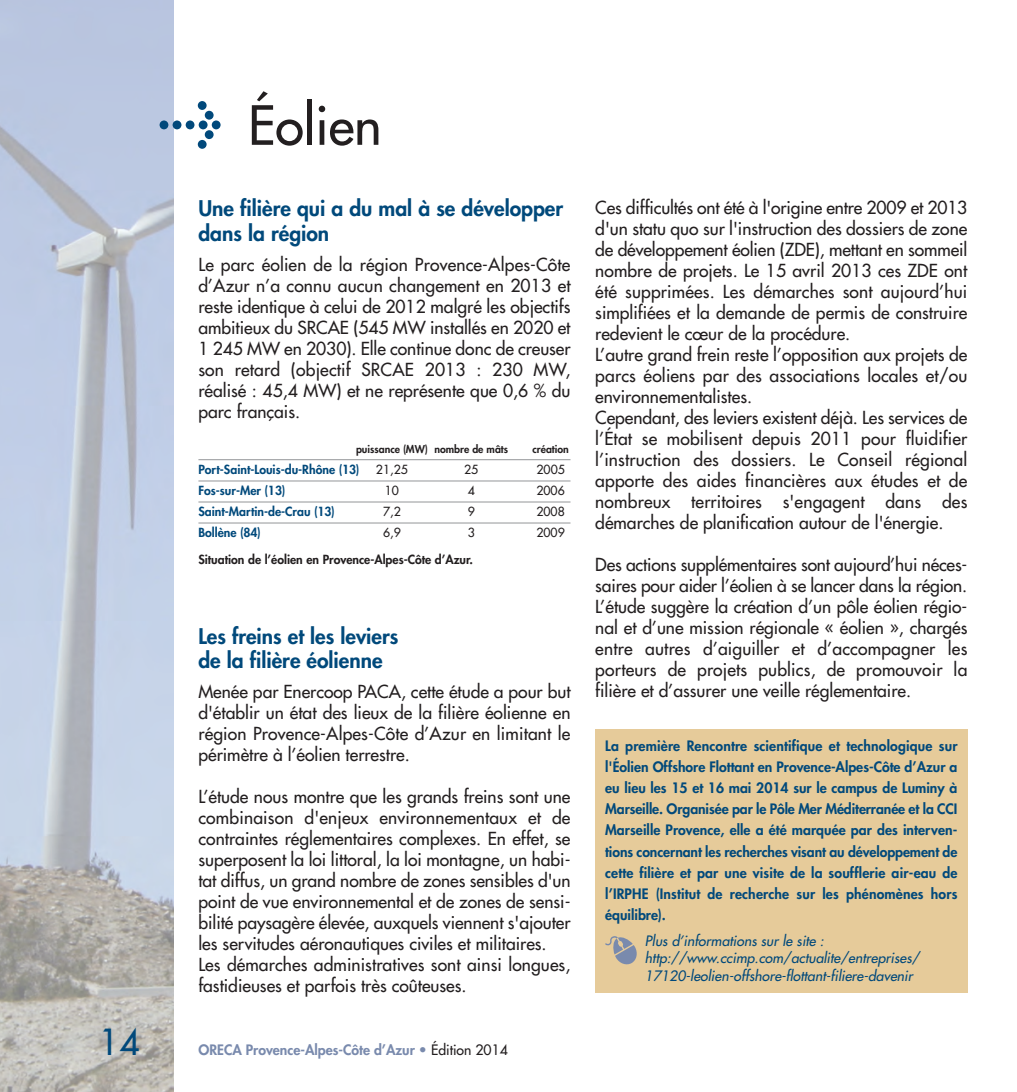
<style>
.page{position:relative;width:1017px;height:1092px;background:#fff}
.page>*{position:absolute;margin:0;border:0;box-sizing:border-box;transform-origin:0 0}
.t1{font:52.5px "Futura";color:#231f20}
.t2{font:35px "Futura";color:#01497b}
.t3{font:800 21px/24.5px "Futura";color:#01497b}
.t4{font:17.5px/21px "Futura";color:#231f20;text-align:justify}
.t5{font:800 14px/21px "Futura";letter-spacing:.01em;color:#01497b;text-align:justify}
.t6{font:italic 14px/17.5px "Futura";color:#01497b}
.t7{font:800 14px "Futura";color:#798aad}
.t8{font:800 12.25px "Futura";color:#01497b}
.t9{font:800 12.25px "Futura";color:#231f20}
.t10{font:12.25px "Futura";color:#231f20}
.t11{font:800 10.5px "Futura";color:#231f20}
.s1{font-family:"Meta Plus";font-weight:700;color:#01497b}
.s2{font-weight:400;color:#231f20}
</style>
<div class="page">
<img style="left:0;top:0;width:174px;height:1091px">
<hr style="left:198px;top:459px;width:372px;height:1px;background:#939598">
<hr style="left:198px;top:480px;width:372px;height:1px;background:#939598">
<hr style="left:198px;top:501px;width:372px;height:1px;background:#939598">
<hr style="left:198px;top:522px;width:372px;height:1px;background:#939598">
<div style="left:595px;top:729px;width:372px;height:263px;background:#e6cb9a"></div>
<svg style="left:605px;top:936px;width:32px;height:28px"></svg>
<h1 class="t1" style="left:157px;top:99px;width:226px"><span class="s1">&gt;</span> Éolien</h1>
<p class="t3" style="left:198px;top:198px;width:366px">Une filière qui a du mal à se développer dans la région</p>
<p class="t4" style="left:198px;top:255px;width:374px">Le parc éolien de la région Provence-Alpes-Côte d’Azur n’a connu aucun changement en 2013 et reste identique à celui de 2012 malgré les objectifs ambitieux du SRCAE (545 MW installés en 2020 et 1 245 MW en 2030). Elle continue donc de creuser son retard (objectif SRCAE 2013 : 230 MW, réalisé : 45,4 MW) et ne représente que 0,6 % du parc français.</p>
<p class="t11" style="left:356px;top:444px;width:154px">puissance (MW) nombre de mâts</p>
<p class="t11" style="left:532px;top:444px;width:38px">création</p>
<p class="t8" style="left:198px;top:463px;width:163px">Port-Saint-Louis-du-Rhône (13)</p>
<p class="t10" style="left:376px;top:463px;width:33px">21,25</p>
<p class="t10" style="left:464px;top:463px;width:16px">25</p>
<p class="t10" style="left:536px;top:463px;width:30px">2005</p>
<p class="t8" style="left:198px;top:484px;width:88px">Fos-sur-Mer (13)</p>
<p class="t10" style="left:385px;top:484px;width:16px">10</p>
<p class="t10" style="left:468px;top:484px;width:9px">4</p>
<p class="t10" style="left:536px;top:484px;width:30px">2006</p>
<p class="t8" style="left:198px;top:505px;width:138px">Saint-Martin-de-Crau (13)</p>
<p class="t10" style="left:383px;top:505px;width:19px">7,2</p>
<p class="t10" style="left:468px;top:505px;width:9px">9</p>
<p class="t10" style="left:536px;top:505px;width:30px">2008</p>
<p class="t8" style="left:198px;top:526px;width:64px">Bollène (84)</p>
<p class="t10" style="left:383px;top:526px;width:19px">6,9</p>
<p class="t10" style="left:468px;top:526px;width:9px">3</p>
<p class="t10" style="left:536px;top:526px;width:30px">2009</p>
<p class="t9" style="left:198px;top:553px;width:276px">Situation de l’éolien en Provence-Alpes-Côte d’Azur.</p>
<h2 class="t2" style="left:99px;top:1024px;width:42px">14</h2>
<p class="t3" style="left:198px;top:625px;width:201px">Les freins et les leviers de la filière éolienne</p>
<p class="t4" style="left:198px;top:682px;width:374px">Menée par Enercoop PACA, cette étude a pour but d'établir un état des lieux de la filière éolienne en région Provence-Alpes-Côte d’Azur en limitant le périmètre à l’éolien terrestre.</p>
<p class="t4" style="left:198px;top:787px;width:374px;text-align:left">L’étude nous montre que les grands freins sont une combinaison d'enjeux environnementaux et de contraintes réglementaires complexes. En effet, se superposent la loi littoral, la loi montagne, un habi&shy;tat diffus, un grand nombre de zones sensibles d'un point de vue environnemental et de zones de sensi&shy;bilité paysagère élevée, auxquels viennent s'ajouter les servitudes aéronautiques civiles et militaires.<br>Les démarches administratives sont ainsi longues, fastidieuses et parfois très coûteuses.</p>
<p class="t7" style="left:198px;top:1042px;width:311px">ORECA Provence-Alpes-Côte d’Azur • <span class="s2">Édition 2014</span></p>
<p class="t4" style="left:595px;top:198px;width:374px;text-align:left">Ces difficultés ont été à l'origine entre 2009 et 2013 d'un statu quo sur l'instruction des dossiers de zone de développement éolien (ZDE), mettant en sommeil nombre de projets. Le 15 avril 2013 ces ZDE ont été supprimées. Les démarches sont aujourd’hui simplifiées et la demande de permis de construire redevient le cœur de la procédure.<br>L’autre grand frein reste l’opposition aux projets de parcs éoliens par des associations locales et/ou environnementalistes.<br>Cependant, des leviers existent déjà. Les services de l’État se mobilisent depuis 2011 pour fluidifier l’instruction des dossiers. Le Conseil régional apporte des aides financières aux études et de nombreux territoires s'engagent dans des démarches de planification autour de l'énergie.</p>
<p class="t4" style="left:595px;top:555px;width:374px">Des actions supplémentaires sont aujourd’hui néces&shy;saires pour aider l’éolien à se lancer dans la région.<br>L’étude suggère la création d’un pôle éolien régio&shy;nal et d’une mission régionale « éolien », chargés entre autres d’aiguiller et d’accompagner les porteurs de projets publics, de promouvoir la filière et d’assurer une veille réglementaire.</p>
<p class="t5" style="left:605px;top:736px;width:354px">La première Rencontre scientifique et technologique sur l'Éolien Offshore Flottant en Provence-Alpes-Côte d’Azur a eu lieu les 15 et 16 mai 2014 sur le campus de Luminy à Marseille. Organisée par le Pôle Mer Méditerranée et la CCI Marseille Provence, elle a été marquée par des interven&shy;tions concernant les recherches visant au développement de cette filière et par une visite de la soufflerie air-eau de l’IRPHE (Institut de recherche sur les phénomènes hors équilibre).</p>
<p class="t6" style="left:645px;top:932px;width:279px">Plus d’informations sur le site : http://www.ccimp.com/actualite/entreprises/<br>17120-leolien-offshore-flottant-filiere-davenir</p>
</div>
